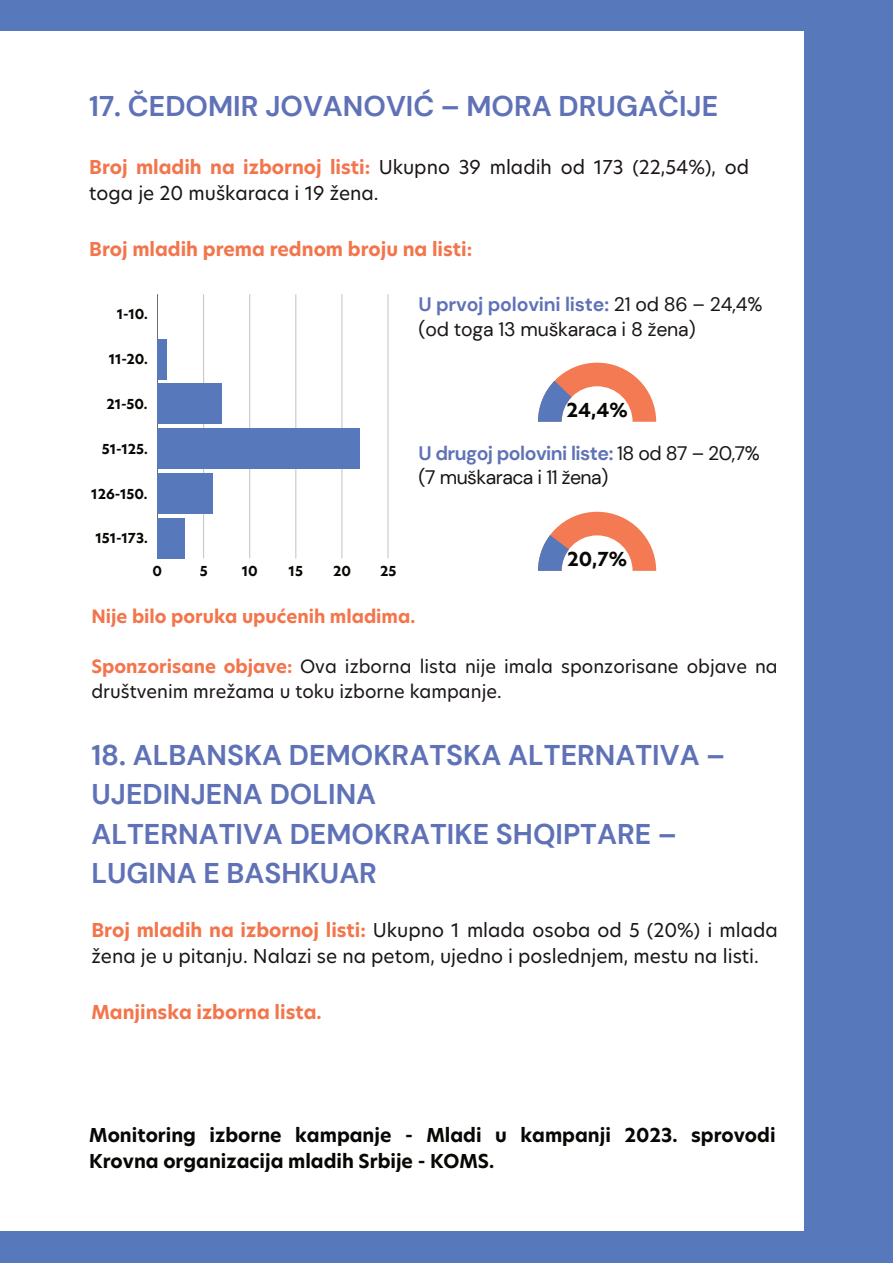
<style>
.page{position:relative;width:893px;height:1264px;background:#fff}
.page>*{position:absolute;margin:0;border:0;box-sizing:border-box;transform-origin:0 0}
.t1{font:700 28.5px/39.3px "DM Sans";color:#6072b7}
.t2{font:19.5px/24.8px "DM Sans";letter-spacing:-.01em;color:#1a1615}
.t3{font:700 18.9px "Hero New";color:#080704}
.t4{font:18.75px/25.8px "Hero New";color:#1a1615}
.t5{font:700 18.75px/25.8px "Hero New";color:#080704}
.t6{font:700 18.75px "Hero New";color:#f3754b}
.t7{font:18px/24.8px "Hero New";color:#1a1615}
.t8{font:700 18px "Hero New";color:#f3754b}
.t9{font:700 13.5px "Hero New";color:#080704}
.s1{font-weight:700;color:#f3754b}
.s2{font-weight:700;color:#6072b7}
</style>
<div class="page">
<div style="left:0;top:0;width:892px;height:1262px;background:#5778bb"></div>
<div style="left:0;top:31px;width:803px;height:1199px;background:#fff"></div>
<svg style="left:538px;top:362px;width:118px;height:60px"></svg>
<svg style="left:538px;top:512px;width:118px;height:59px"></svg>
<hr style="left:203px;top:294px;width:1px;height:264px;background:#000">
<hr style="left:249px;top:294px;width:1px;height:264px;background:#000">
<hr style="left:295px;top:294px;width:1px;height:264px;background:#000">
<hr style="left:341px;top:294px;width:1px;height:264px;background:#000">
<hr style="left:388px;top:294px;width:1px;height:264px;background:#000">
<hr style="left:157px;top:294px;width:1px;height:264px;background:#000">
<div style="left:157px;top:339px;width:10px;height:40px;background:#5778bb"></div>
<div style="left:157px;top:384px;width:65px;height:40px;background:#5778bb"></div>
<div style="left:157px;top:428px;width:203px;height:41px;background:#5778bb"></div>
<div style="left:157px;top:473px;width:56px;height:40px;background:#5778bb"></div>
<div style="left:157px;top:518px;width:28px;height:40px;background:#5778bb"></div>
<h1 class="t1" style="left:89px;top:86px;width:630px">17. ČEDOMIR JOVANOVIĆ – MORA DRUGAČIJE</h1>
<p class="t4" style="left:89px;top:154px;width:661px"><span class="s1">Broj mladih na izbornoj listi:</span> Ukupno 39 mladih od 173 (22,54%), od toga je 20 muškaraca i 19 žena.</p>
<p class="t6" style="left:89px;top:236px;width:384px">Broj mladih prema rednom broju na listi:</p>
<p class="t2" style="left:418px;top:292px;width:345px"><span class="s2">U prvoj polovini liste:</span> 21 od 86 – 24,4% (od toga 13 muškaraca i 8 žena)</p>
<p class="t9" style="left:117px;top:305px;width:33px">1-10.</p>
<p class="t9" style="left:109px;top:350px;width:40px">11-20.</p>
<p class="t9" style="left:106px;top:395px;width:43px">21-50.</p>
<p class="t9" style="left:102px;top:439px;width:47px">51-125.</p>
<p class="t9" style="left:91px;top:484px;width:58px">126-150.</p>
<p class="t9" style="left:96px;top:529px;width:54px">151-173.</p>
<p class="t3" style="left:566px;top:397px;width:63px">24,4%</p>
<p class="t2" style="left:418px;top:440px;width:342px"><span class="s2">U drugoj polovini liste:</span> 18 od 87 – 20,7% (7 muškaraca i 11 žena)</p>
<p class="t9" style="left:152px;top:562px;width:11px">0</p>
<p class="t9" style="left:200px;top:562px;width:9px">5</p>
<p class="t9" style="left:242px;top:562px;width:18px">10</p>
<p class="t9" style="left:288px;top:562px;width:16px">15</p>
<p class="t9" style="left:333px;top:562px;width:19px">20</p>
<p class="t9" style="left:380px;top:562px;width:18px">25</p>
<p class="t3" style="left:567px;top:546px;width:61px">20,7%</p>
<p class="t8" style="left:91px;top:604px;width:325px">Nije bilo poruka upućenih mladima.</p>
<p class="t7" style="left:91px;top:653px;width:687px"><span class="s1">Sponzorisane objave:</span> Ova izborna lista nije imala sponzorisane objave na društvenim mrežama u toku izborne kampanje.</p>
<h1 class="t1" style="left:91px;top:735px;width:634px">18. ALBANSKA DEMOKRATSKA ALTERNATIVA –<br>UJEDINJENA DOLINA<br>ALTERNATIVA DEMOKRATIKE SHQIPTARE –<br>LUGINA E BASHKUAR</h1>
<p class="t4" style="left:91px;top:916px;width:687px"><span class="s1">Broj mladih na izbornoj listi:</span> Ukupno 1 mlada osoba od 5 (20%) i mlada žena je u pitanju. Nalazi se na petom, ujedno i poslednjem, mestu na listi.</p>
<p class="t6" style="left:91px;top:999px;width:232px">Manjinska izborna lista.</p>
<p class="t5" style="left:89px;top:1122px;width:687px">Monitoring izborne kampanje - Mladi u kampanji 2023. sprovodi<br>Krovna organizacija mladih Srbije - KOMS.</p>
</div>
